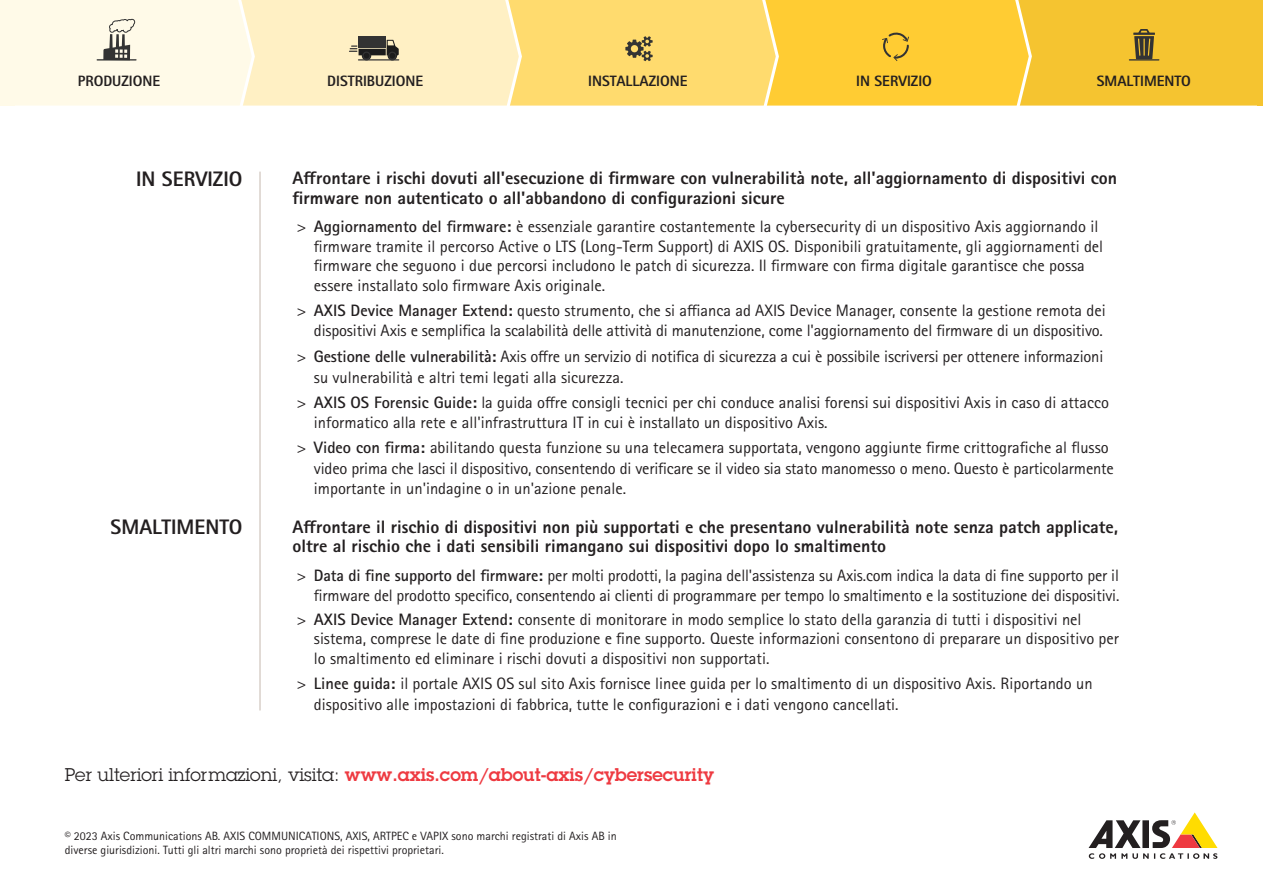
<style>
.page{position:relative;width:1263px;height:893px;background:#fff}
.page>*{position:absolute;margin:0;border:0;box-sizing:border-box;transform-origin:0 0}
.t1{font:800 21px "Rotis Sans Serif Pro";color:#231f20}
.t2{font:800 18px/19.5px "Rotis Sans Serif Pro";color:#231f20}
.t3{font:600 18px "Lubalin Graph ECG";color:#ee3a41}
.t4{font:16.5px/19.8px "Rotis Sans Serif Pro";color:#231f20}
.t5{font:800 15px "Rotis Sans Serif Pro";color:#231f20}
.t6{font:12px/14.4px "Rotis Sans Serif Pro";color:#231f20}
.s1{font-weight:700}
.s2{font-weight:400;color:#231f20}
</style>
<div class="page">
<div style="left:1032px;top:0;width:225px;height:106px;background:#f5c430"></div>
<div style="left:779px;top:0;width:253px;height:106px;background:#fc3"></div>
<div style="left:522px;top:0;width:257px;height:106px;background:#ffdb6e"></div>
<div style="left:255px;top:0;width:267px;height:106px;background:#fff0c4"></div>
<div style="left:15px;top:0;width:240px;height:106px;background:#fffae8"></div>
<div style="left:359px;top:37px;width:27px;height:11px;background:#333"></div>
<svg style="left:349px;top:40px;width:51px;height:21px"></svg>
<svg style="left:625px;top:36px;width:28px;height:25px"></svg>
<svg style="left:882px;top:33px;width:28px;height:28px"></svg>
<svg style="left:1133px;top:29px;width:22px;height:30px"></svg>
<hr style="left:1129px;top:59px;width:30px;height:2px;background:#333">
<svg style="left:103px;top:18px;width:32px;height:41px"></svg>
<hr style="left:97px;top:59px;width:39px;height:2px;background:#333">
<hr style="left:259px;top:172px;width:2px;height:538px;background:#d8d0c9">
<div style="left:0;top:0;width:15px;height:106px;background:#fffae8"></div>
<div style="left:1257px;top:0;width:6px;height:106px;background:#f5c430"></div>
<svg style="left:1088px;top:812px;width:129px;height:47px"></svg>
<p class="t5" style="left:78px;top:71px;width:84px">PRODUZIONE</p>
<p class="t5" style="left:327px;top:71px;width:98px">DISTRIBUZIONE</p>
<p class="t5" style="left:588px;top:71px;width:101px">INSTALLAZIONE</p>
<p class="t5" style="left:856px;top:71px;width:77px">IN SERVIZIO</p>
<p class="t5" style="left:1097px;top:71px;width:96px">SMALTIMENTO</p>
<p class="t1" style="left:136px;top:166px;width:108px">IN SERVIZIO</p>
<p class="t1" style="left:111px;top:514px;width:133px">SMALTIMENTO</p>
<p class="t2" style="left:293px;top:168px;width:826px">Affrontare i rischi dovuti all'esecuzione di firmware con vulnerabilità note, all'aggiornamento di dispositivi con firmware non autenticato o all'abbandono di configurazioni sicure</p>
<p class="t4" style="left:314px;top:216px;width:791px;text-indent:-17px">&gt; <span class="s1">Aggiornamento del firmware:</span> è essenziale garantire costantemente la cybersecurity di un dispositivo Axis aggiornando il firmware tramite il percorso Active o LTS (Long-Term Support) di AXIS OS. Disponibili gratuitamente, gli aggiornamenti del firmware che seguono i due percorsi includono le patch di sicurezza. Il firmware con firma digitale garantisce che possa essere installato solo firmware Axis originale.</p>
<p class="t4" style="left:297px;top:301px;width:810px;text-align:right">&gt; <span class="s1">AXIS Device Manager Extend:</span> questo strumento, che si affianca ad AXIS Device Manager, consente la gestione remota dei dispositivi Axis e semplifica la scalabilità delle attività di manutenzione, come l'aggiornamento del firmware di un dispositivo.</p>
<p class="t4" style="left:314px;top:346px;width:791px;line-height:21px;text-indent:-17px">&gt; <span class="s1">Gestione delle vulnerabilità:</span> Axis offre un servizio di notifica di sicurezza a cui è possibile iscriversi per ottenere informazioni su vulnerabilità e altri temi legati alla sicurezza.</p>
<p class="t4" style="left:314px;top:392px;width:797px;text-indent:-17px">&gt; <span class="s1">AXIS OS Forensic Guide:</span> la guida offre consigli tecnici per chi conduce analisi forensi sui dispositivi Axis in caso di attacco informatico alla rete e all'infrastruttura IT in cui è installato un dispositivo Axis.</p>
<p class="t4" style="left:314px;top:437px;width:801px;line-height:20.4px;text-indent:-17px">&gt; <span class="s1">Video con firma:</span> abilitando questa funzione su una telecamera supportata, vengono aggiunte firme crittografiche al flusso video prima che lasci il dispositivo, consentendo di verificare se il video sia stato manomesso o meno. Questo è particolarmente importante in un'indagine o in un'azione penale.</p>
<p class="t2" style="left:293px;top:517px;width:827px">Affrontare il rischio di dispositivi non più supportati e che presentano vulnerabilità note senza patch applicate, oltre al rischio che i dati sensibili rimangano sui dispositivi dopo lo smaltimento</p>
<p class="t4" style="left:297px;top:565px;width:824px;text-align:right">&gt; <span class="s1">Data di fine supporto del firmware:</span> per molti prodotti, la pagina dell'assistenza su Axis.com indica la data di fine supporto per il firmware del prodotto specifico, consentendo ai clienti di programmare per tempo lo smaltimento e la sostituzione dei dispositivi.</p>
<p class="t4" style="left:314px;top:609px;width:807px;text-indent:-17px">&gt; <span class="s1">AXIS Device Manager Extend:</span> consente di monitorare in modo semplice lo stato della garanzia di tutti i dispositivi nel sistema, comprese le date di fine produzione e fine supporto. Queste informazioni consentono di preparare un dispositivo per lo smaltimento ed eliminare i rischi dovuti a dispositivi non supportati.</p>
<p class="t4" style="left:314px;top:673px;width:780px;line-height:21px;text-indent:-17px">&gt; <span class="s1">Linee guida:</span> il portale AXIS OS sul sito Axis fornisce linee guida per lo smaltimento di un dispositivo Axis. Riportando un dispositivo alle impostazioni di fabbrica, tutte le configurazioni e i dati vengono cancellati.</p>
<p class="t3" style="left:65px;top:762px;width:651px"><span class="s2">Per ulteriori informazioni, visita:</span> www.axis.com/about-axis/cybersecurity</p>
<p class="t6" style="left:65px;top:828px;width:553px">© 2023 Axis Communications AB. AXIS COMMUNICATIONS, AXIS, ARTPEC e VAPIX sono marchi registrati di Axis AB in diverse giurisdizioni. Tutti gli altri marchi sono proprietà dei rispettivi proprietari.</p>
</div>
